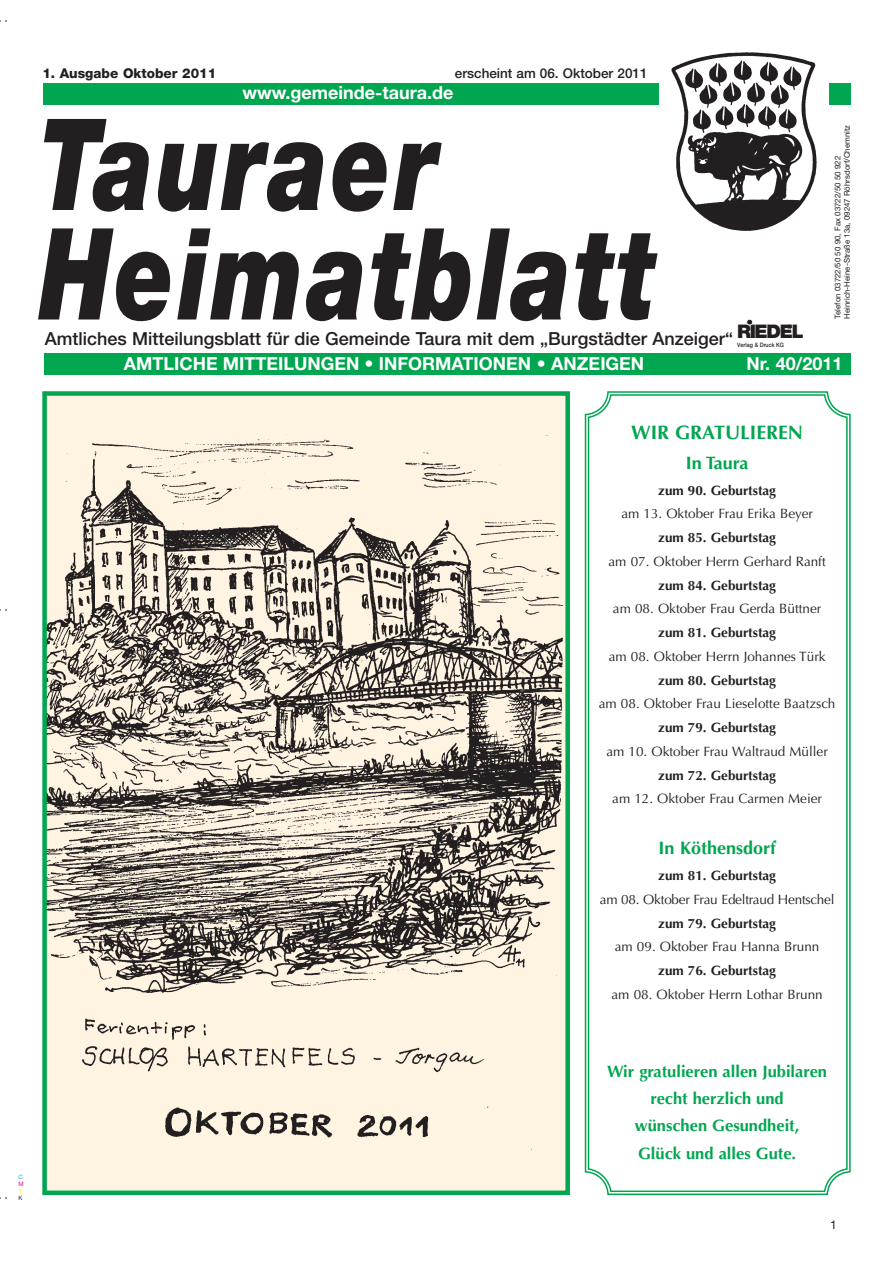
<style>
.page{position:relative;width:893px;height:1263px;background:#fff}
.page>*{position:absolute;margin:0;border:0;box-sizing:border-box;transform-origin:0 0}
.t1{font:italic 900 127.5px/109.5px "Helvetica Neue";letter-spacing:.035em;color:#231f20;scale:.75 1}
.t2{font:700 19.5px "Optima";color:#00a650}
.t3{font:900 18.75px "Helvetica Neue";letter-spacing:-.065em;color:#231f20}
.t4{font:700 18px "Helvetica Neue";color:#fff}
.t5{font:500 18px "Helvetica Neue";color:#231f20}
.t6{font:700 18px "Optima";color:#00a650}
.t7{font:700 16.5px/27.5px "Optima";color:#00a650;text-align:center}
.t8{font:13.5px "Optima";color:#231f20}
.t9{font:700 13.5px "Optima";color:#231f20}
.t10{font:500 13.5px "Helvetica Neue";color:#231f20}
.t11{font:800 13.5px "Helvetica Neue";color:#231f20}
.t12{font:12px "Helvetica Neue";color:#231f20}
.t13{font:7.8px/9.4px "Helvetica Neue";color:#231f20}
.t14{font:500 6px "Helvetica Neue";color:#231f20;scale:.9 1}
.t15{font:700 6px "Helvetica Neue";color:#231f20}
.t16{font:6px "Helvetica Neue";color:#00adef}
.t17{font:6px "Helvetica Neue";color:#ec008c}
.t18{font:6px "Helvetica Neue";color:#fff200}
.t19{font:6px "Helvetica Neue";color:#231f20}
</style>
<div class="page">
<div style="left:43px;top:84px;width:616px;height:21px;background:#00a650"></div>
<div style="left:45px;top:353px;width:805px;height:22px;background:#00a650"></div>
<div style="left:746px;top:319px;width:7px;height:6px;border:2px solid #fff;border-radius:3px"></div>
<div style="left:825px;top:83px;width:25px;height:21px;background:#00a650"></div>
<div style="left:665px;top:43px;width:163px;height:191px;background:#fff"></div>
<img style="left:671px;top:52px;width:146px;height:179px">
<svg style="left:584px;top:391px;width:267px;height:805px"></svg>
<div style="left:45px;top:394px;width:522px;height:799px;background:#fff4e2"></div>
<img style="left:47px;top:434px;width:516px;height:716px">
<div style="left:42px;top:391px;width:528px;height:804px;border:4px solid #00a650"></div>
<p class="t11" style="left:42px;top:68px;width:175px">1. Ausgabe Oktober 2011</p>
<p class="t10" style="left:455px;top:68px;width:194px">erscheint am 06. Oktober 2011</p>
<h3 class="t4" style="left:242px;top:86px;width:212px">www.gemeinde-taura.de</h3>
<h1 class="t1" style="left:39px;top:120px;width:823px">Tauraer<br>Heimatblatt</h1>
<h3 class="t5" style="left:45px;top:332px;width:690px">Amtliches Mitteilungsblatt für die Gemeinde Taura mit dem „Burgstädter Anzeiger“</h3>
<h3 class="t4" style="left:124px;top:357px;width:522px">AMTLICHE MITTEILUNGEN • INFORMATIONEN • ANZEIGEN</h3>
<h3 class="t4" style="left:746px;top:357px;width:97px">Nr. 40/2011</h3>
<p class="t13" style="left:833px;top:319px;width:195px;rotate:-90deg">Telefon 03722/50 50 90, Fax 03722/50 50 922<br>Heinrich-Heine-Straße 13a, 09247 Röhrsdorf/Chemnitz</p>
<p class="t15" style="left:787px;top:325px;width:6px">®</p>
<h3 class="t3" style="left:737px;top:325px;width:68px">RIEDEL</h3>
<p class="t14" style="left:737px;top:343px;width:53px">Verlag &amp; Druck KG</p>
<h2 class="t2" style="left:631px;top:424px;width:173px">WIR GRATULIEREN</h2>
<h3 class="t6" style="left:685px;top:455px;width:64px">In Taura</h3>
<p class="t9" style="left:658px;top:484px;width:119px">zum 90. Geburtstag</p>
<p class="t8" style="left:621px;top:508px;width:193px">am 13. Oktober Frau Erika Beyer</p>
<p class="t9" style="left:658px;top:532px;width:119px">zum 85. Geburtstag</p>
<p class="t8" style="left:608px;top:556px;width:219px">am 07. Oktober Herrn Gerhard Ranft</p>
<p class="t9" style="left:658px;top:579px;width:119px">zum 84. Geburtstag</p>
<p class="t8" style="left:613px;top:603px;width:210px">am 08. Oktober Frau Gerda Büttner</p>
<p class="t9" style="left:658px;top:627px;width:119px">zum 81. Geburtstag</p>
<p class="t8" style="left:608px;top:651px;width:218px">am 08. Oktober Herrn Johannes Türk</p>
<p class="t9" style="left:658px;top:674px;width:119px">zum 80. Geburtstag</p>
<p class="t8" style="left:599px;top:698px;width:238px">am 08. Oktober Frau Lieselotte Baatzsch</p>
<p class="t9" style="left:658px;top:722px;width:119px">zum 79. Geburtstag</p>
<p class="t8" style="left:606px;top:746px;width:223px">am 10. Oktober Frau Waltraud Müller</p>
<p class="t9" style="left:658px;top:769px;width:119px">zum 72. Geburtstag</p>
<p class="t8" style="left:612px;top:793px;width:211px">am 12. Oktober Frau Carmen Meier</p>
<h3 class="t6" style="left:658px;top:841px;width:119px">In Köthensdorf</h3>
<p class="t9" style="left:658px;top:870px;width:119px">zum 81. Geburtstag</p>
<p class="t8" style="left:599px;top:894px;width:236px">am 08. Oktober Frau Edeltraud Hentschel</p>
<p class="t9" style="left:658px;top:917px;width:119px">zum 79. Geburtstag</p>
<p class="t8" style="left:615px;top:941px;width:206px">am 09. Oktober Frau Hanna Brunn</p>
<p class="t9" style="left:658px;top:965px;width:119px">zum 76. Geburtstag</p>
<p class="t8" style="left:611px;top:989px;width:213px">am 08. Oktober Herrn Lothar Brunn</p>
<p class="t16" style="left:18px;top:1174px;width:6px">C</p>
<p class="t17" style="left:18px;top:1182px;width:7px">M</p>
<p class="t18" style="left:18px;top:1189px;width:5px">Y</p>
<p class="t19" style="left:18px;top:1196px;width:6px">K</p>
<p class="t7" style="left:607px;top:1059px;width:221px">Wir gratulieren allen Jubilaren recht herzlich und<br>wünschen Gesundheit,<br>Glück und alles Gute.</p>
<p class="t12" style="left:830px;top:1220px;width:8px">1</p>
</div>
